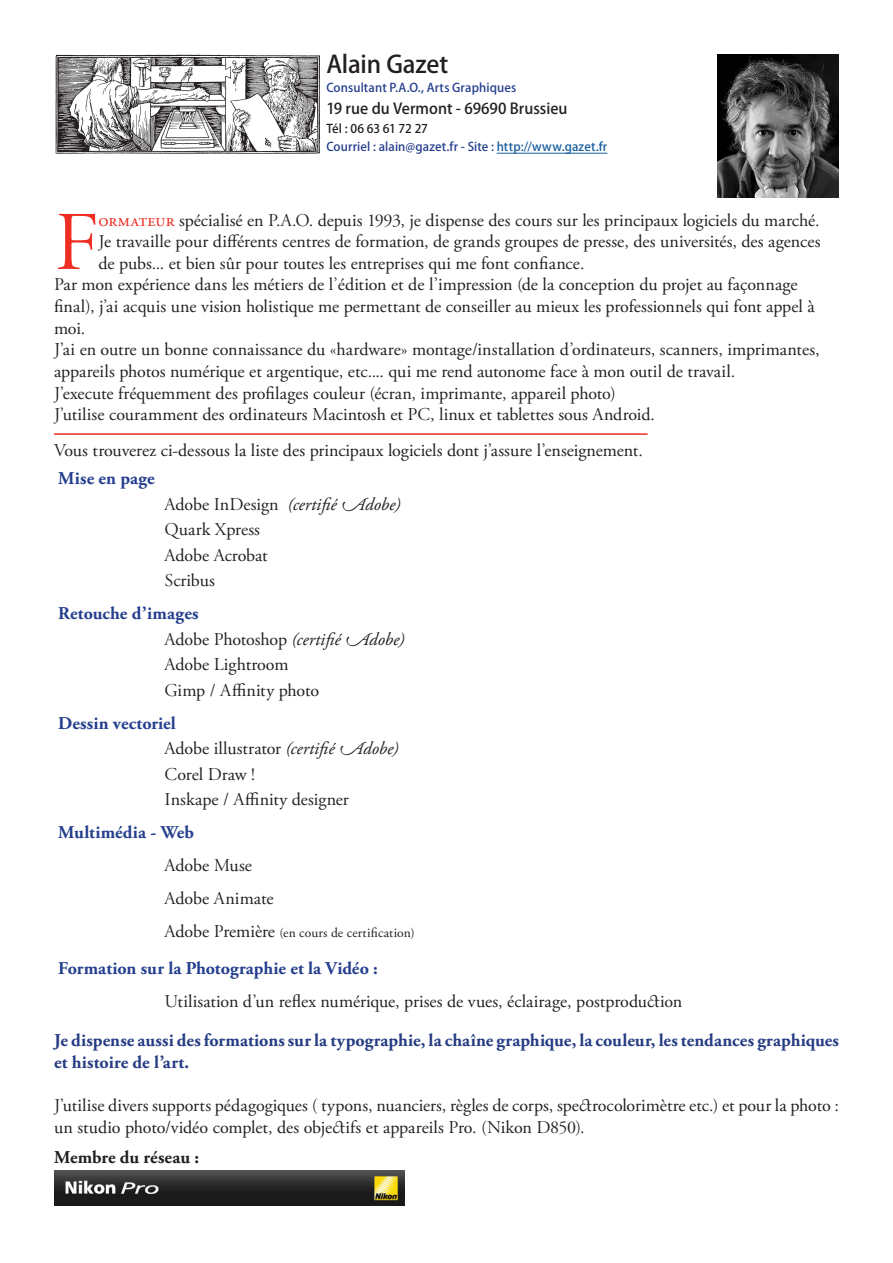
<style>
.page{position:relative;width:893px;height:1263px;background:#fff}
.page>*{position:absolute;margin:0;border:0;box-sizing:border-box;transform-origin:0 0}
.texte{font:83.1px "Adobe Garamond Pro";color:#ee2e22}
.t1{font:500 24px "Koz Go Pro";letter-spacing:-.01em;color:#231f20}
.texte-2{font:18px/21.6px "Adobe Garamond Pro";color:#231f20}
.centre{font:18px/25.5px "Adobe Garamond Pro";color:#231f20}
.texte-3{font:700 18px/21.6px "Adobe Garamond Pro";letter-spacing:.005em;color:#263c83}
.centre-2{font:700 18px/33px "Adobe Garamond Pro";letter-spacing:.005em;color:#253f8e}
.texte-4{font:700 18px "Adobe Garamond Pro";color:#231f20}
.t2{font:500 15px "Koz Go Pro";color:#231f20}
.centre-3{font:13.5px "Adobe Garamond Pro";letter-spacing:.02em;color:#231f20}
.t3{font:500 12px "Koz Go Pro";letter-spacing:.01em;color:#253f8e}
.t4{font:500 12px "Koz Go Pro";letter-spacing:-.005em;color:#231f20}
.s1{color:#175d9e}
.s2{color:#ee2e22}
.s3{font-style:italic}
.s4{font-weight:700;color:#253f8e}
.s5{font-weight:400;color:#231f20}
.s6{font-size:18px}
</style>
<div class="page">
<img style="left:55px;top:54px;width:265px;height:99px">
<hr style="left:497px;top:153px;width:110px;height:1px;background:#175d9e">
<hr style="left:54px;top:433px;width:594px;height:2px;background:#ee2e22">
<img style="left:54px;top:1170px;width:351px;height:36px">
<img style="left:717px;top:54px;width:122px;height:144px">
<p class="t1" style="left:326px;top:49px;width:123px">Alain Gazet</p>
<p class="t3" style="left:326px;top:80px;width:191px">Consultant P.A.O., Arts Graphiques</p>
<p class="t2" style="left:326px;top:99px;width:243px">19 rue du Vermont - 69690 Brussieu</p>
<p class="t4" style="left:326px;top:121px;width:103px">Tél : 06 63 61 72 27</p>
<p class="t3" style="left:326px;top:139px;width:282px">Courriel : alain@gazet.fr - Site : <span class="s1">http://www.gazet.fr</span></p>
<p class="texte" style="left:54px;top:193px;width:46px">F</p>
<p class="texte-2" style="left:98px;top:210px;width:723px"><span class="s2">ormateur</span> spécialisé en P.A.O. depuis 1993, je dispense des cours sur les principaux logiciels du marché.</p>
<p class="texte-2" style="left:98px;top:231px;width:724px">Je travaille pour différents centres de formation, de grands groupes de presse, des universités, des agences de pubs... et bien sûr pour toutes les entreprises qui me font confiance.</p>
<p class="texte-2" style="left:54px;top:275px;width:762px">Par mon expérience dans les métiers de l’édition et de l’impression (de la conception du projet au façonnage final), j’ai acquis une vision holistique me permettant de conseiller au mieux les professionnels qui font appel à moi.</p>
<p class="texte-2" style="left:54px;top:339px;width:767px">J’ai en outre un bonne connaissance du «hardware» montage/installation d’ordinateurs, scanners, imprimantes, appareils photos numérique et argentique, etc.... qui me rend autonome face à mon outil de travail.</p>
<p class="texte-2" style="left:54px;top:383px;width:563px">J’execute fréquemment des profilages couleur (écran, imprimante, appareil photo)</p>
<p class="texte-2" style="left:54px;top:404px;width:602px">J’utilise couramment des ordinateurs Macintosh et PC, linux et tablettes sous Android.</p>
<p class="texte-2" style="left:54px;top:440px;width:590px">Vous trouverez ci-dessous la liste des principaux logiciels dont j’assure l’enseignement.</p>
<p class="centre-2" style="left:58px;top:462px;width:98px">Mise en page</p>
<p class="centre" style="left:165px;top:492px;width:237px">Adobe InDesign <span class="s3">(certifié Adobe)<br></span>Quark Xpress<br>Adobe Acrobat<br>Scribus</p>
<p class="centre" style="left:165px;top:601px;width:241px;text-indent:-106px"><span class="s4">Retouche d’images<br></span>Adobe Photoshop <span class="s3">(certifié Adobe)<br></span>Adobe Lightroom<br>Gimp / Affinity photo</p>
<p class="centre" style="left:165px;top:711px;width:235px;text-indent:-106px"><span class="s4">Dessin vectoriel<br></span>Adobe illustrator <span class="s3">(certifié Adobe)<br></span>Corel Draw !<br>Inskape / Affinity designer</p>
<p class="centre-2" style="left:165px;top:816px;width:89px;text-indent:-106px">Multimédia - Web<br><span class="s5">Adobe Muse</span></p>
<p class="centre" style="left:165px;top:886px;width:111px">Adobe Animate</p>
<p class="centre-3" style="left:165px;top:925px;width:252px"><span class="s6">Adobe Première</span> (en cours de certification)</p>
<p class="centre" style="left:165px;top:953px;width:519px;line-height:33px;text-indent:-106px"><span class="s4">Formation sur la Photographie et la Vidéo :<br></span>Utilisation d’un reflex numérique, prises de vues, éclairage, postproduction</p>
<p class="texte-3" style="left:54px;top:1030px;width:787px">Je dispense aussi des formations sur la typographie, la chaîne graphique, la couleur, les tendances graphiques et histoire de l’art.</p>
<p class="texte-2" style="left:54px;top:1095px;width:786px">J’utilise divers supports pédagogiques ( typons, nuanciers, règles de corps, spectrocolorimètre etc.) et pour la photo : un studio photo/vidéo complet, des objectifs et appareils Pro. (Nikon D850).</p>
<p class="texte-4" style="left:54px;top:1147px;width:147px">Membre du réseau :</p>
</div>
